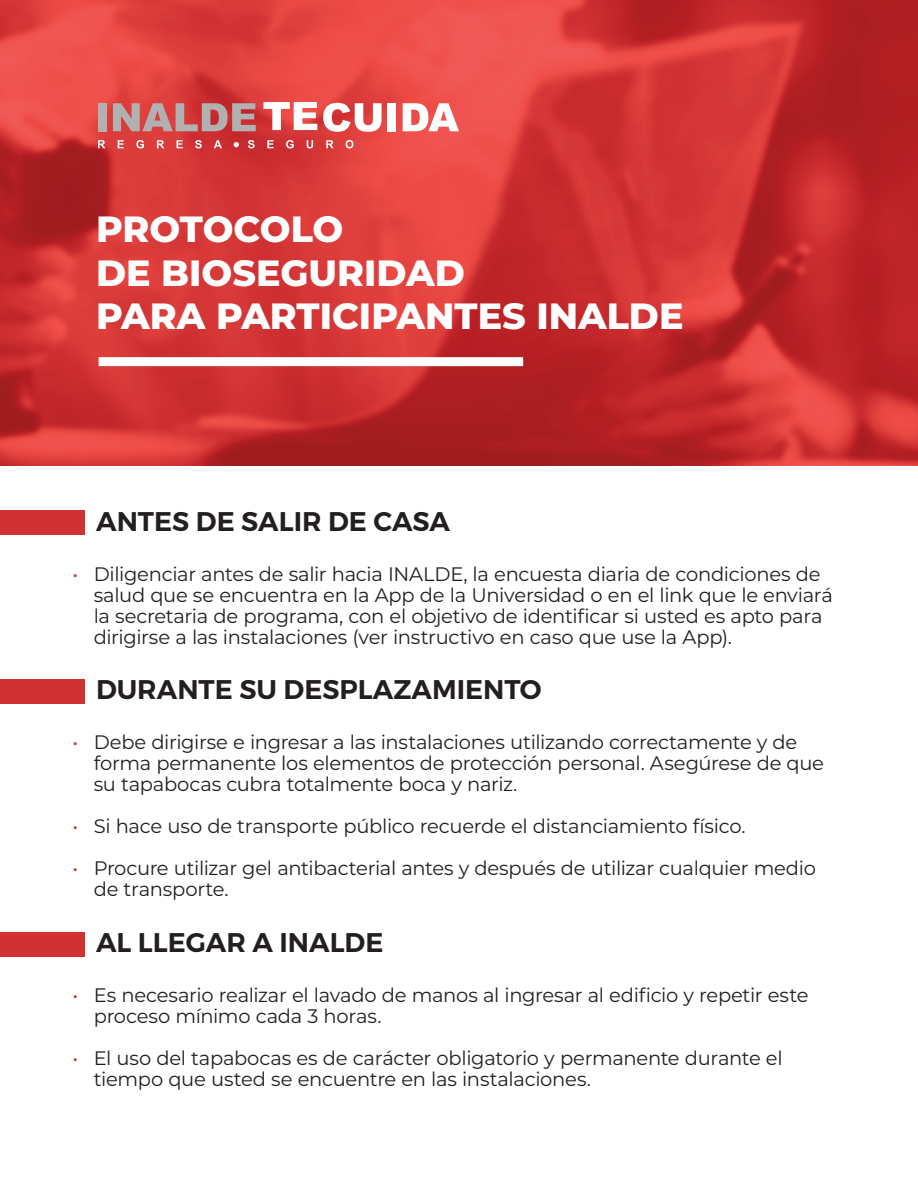
<style>
.page{position:relative;width:918px;height:1188px;background:#fff}
.page>*{position:absolute;margin:0;border:0;box-sizing:border-box;transform-origin:0 0}
.t1{font:800 36.45px/43.8px "Montserrat";color:#fff}
.t2{font:600 27px "Montserrat";color:#231f20}
.t3{font:19.5px/21px "Montserrat";letter-spacing:-.015em;color:#231f20}
.s1{color:#d23233}
</style>
<div class="page">
<img style="left:0;top:0;width:918px;height:465px">
<div style="left:99px;top:357px;width:424px;height:9px;background:#fff"></div>
<svg style="left:323px;top:103px;width:59px;height:29px"></svg>
<div style="left:388px;top:103px;width:8px;height:28px;background:#fff"></div>
<svg style="left:403px;top:103px;width:56px;height:28px"></svg>
<div style="left:98px;top:103px;width:9px;height:28px;background:#b0b1b0"></div>
<svg style="left:113px;top:103px;width:143px;height:28px;background:#bd7f7f"></svg>
<svg style="left:263px;top:102px;width:54px;height:28px"></svg>
<svg style="left:98px;top:140px;width:7px;height:8px"></svg>
<svg style="left:118px;top:140px;width:6px;height:8px"></svg>
<svg style="left:136px;top:140px;width:8px;height:8px"></svg>
<svg style="left:157px;top:140px;width:7px;height:8px"></svg>
<svg style="left:177px;top:140px;width:6px;height:8px"></svg>
<svg style="left:195px;top:140px;width:7px;height:8px"></svg>
<svg style="left:214px;top:140px;width:8px;height:8px"></svg>
<svg style="left:248px;top:140px;width:7px;height:8px"></svg>
<svg style="left:267px;top:140px;width:7px;height:8px"></svg>
<svg style="left:286px;top:140px;width:8px;height:8px"></svg>
<svg style="left:307px;top:140px;width:6px;height:8px"></svg>
<svg style="left:326px;top:140px;width:8px;height:8px"></svg>
<svg style="left:346px;top:140px;width:8px;height:8px"></svg>
<svg style="left:234px;top:142px;width:5px;height:5px"></svg>
<div style="left:0;top:511px;width:84px;height:24px;background:#d03234"></div>
<div style="left:0;top:679px;width:84px;height:25px;background:#d03234"></div>
<div style="left:0;top:932px;width:84px;height:24px;background:#d03234"></div>
<h1 class="t1" style="left:96px;top:205px;width:589px">PROTOCOLO<br>DE BIOSEGURIDAD<br>PARA PARTICIPANTES INALDE</h1>
<h2 class="t2" style="left:96px;top:505px;width:355px">ANTES DE SALIR DE CASA</h2>
<p class="t3" style="left:94px;top:563px;width:741px;text-indent:-21px"><span class="s1">•</span> Diligenciar antes de salir hacia INALDE, la encuesta diaria de condiciones de salud que se encuentra en la App de la Universidad o en el link que le enviará la secretaria de programa, con el objetivo de identificar si usted es apto para dirigirse a las instalaciones (ver instructivo en caso que use la App).</p>
<h2 class="t2" style="left:96px;top:673px;width:447px">DURANTE SU DESPLAZAMIENTO</h2>
<p class="t3" style="left:94px;top:731px;width:732px;text-indent:-21px"><span class="s1">•</span> Debe dirigirse e ingresar a las instalaciones utilizando correctamente y de forma permanente los elementos de protección personal. Asegúrese de que su tapabocas cubra totalmente boca y nariz.</p>
<p class="t3" style="left:72px;top:815px;width:675px"><span class="s1">•</span> Si hace uso de transporte público recuerde el distanciamiento físico.</p>
<p class="t3" style="left:94px;top:857px;width:724px;text-indent:-21px"><span class="s1">•</span> Procure utilizar gel antibacterial antes y después de utilizar cualquier medio de transporte.</p>
<h2 class="t2" style="left:96px;top:926px;width:289px">AL LLEGAR A INALDE</h2>
<p class="t3" style="left:94px;top:984px;width:716px;text-indent:-21px"><span class="s1">•</span> Es necesario realizar el lavado de manos al ingresar al edificio y repetir este proceso mínimo cada 3 horas.</p>
<p class="t3" style="left:94px;top:1047px;width:691px;text-indent:-21px"><span class="s1">•</span> El uso del tapabocas es de carácter obligatorio y permanente durante el tiempo que usted se encuentre en las instalaciones.</p>
</div>
